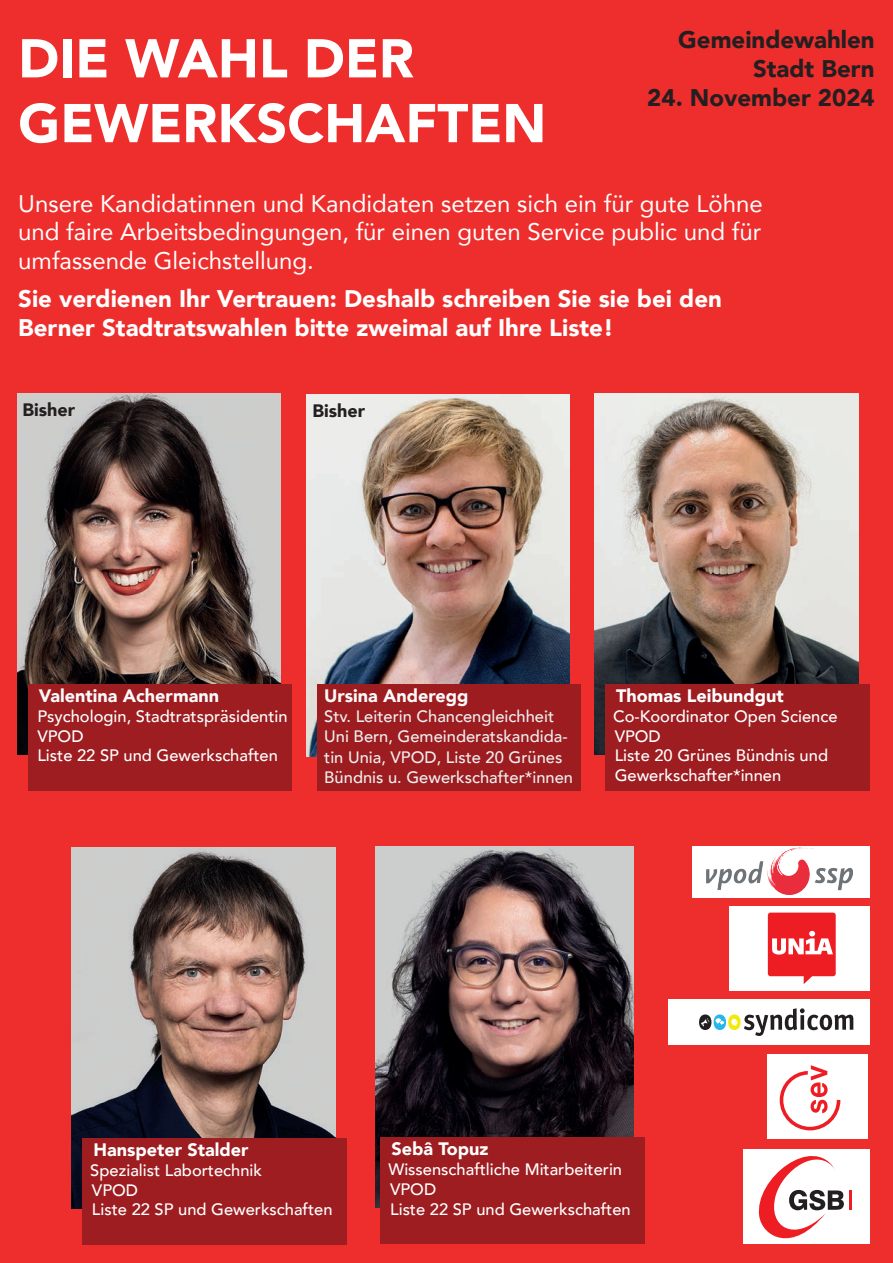
<style>
.page{position:relative;width:893px;height:1263px;background:#ee2e2c}
.page>*{position:absolute;margin:0;border:0;box-sizing:border-box;transform-origin:0 0}
.t1{font:900 54px/64.8px "Avenir";color:#fff}
.t2{font:24px/28.8px "Avenir";color:#fff;text-align:justify}
.t3{font:900 24px/28.8px "Avenir";color:#fff}
.t4{font:900 24px/28.8px "Avenir";color:#231f20;text-align:right}
.t5{font:900 18px "Avenir";color:#fff}
.t6{font:900 18px "Avenir";color:#fafafa}
.t7{font:900 18px "Avenir";color:#231f20}
.t8{font:500 16.5px/19.8px "Avenir";color:#fff}
.t9{font:500 16.5px/19.8px "Avenir";color:#eeeeef}
</style>
<div class="page">
<img style="left:306px;top:395px;width:264px;height:361px">
<div style="left:317px;top:684px;width:264px;height:106px;background:#9d1c1f"></div>
<img style="left:17px;top:393px;width:264px;height:362px">
<div style="left:28px;top:684px;width:261px;height:106px;background:#9d1d21"></div>
<img style="left:595px;top:393px;width:263px;height:362px">
<div style="left:606px;top:684px;width:261px;height:106px;background:#9d1d21"></div>
<img style="left:72px;top:847px;width:263px;height:362px">
<div style="left:83px;top:1138px;width:261px;height:106px;background:#9d1d21"></div>
<img style="left:375px;top:846px;width:259px;height:362px">
<div style="left:381px;top:1137px;width:261px;height:106px;background:#9d1d21"></div>
<div style="left:767px;top:1054px;width:100px;height:85px;background:#fff"></div>
<svg style="left:780px;top:1065px;width:60px;height:65px"></svg>
<div style="left:668px;top:1000px;width:201px;height:45px;background:#fff"></div>
<svg style="left:744px;top:1008px;width:109px;height:28px"></svg>
<div style="left:699px;top:1014px;width:12px;height:16px;background:#231f20;border-radius:50%"></div>
<svg style="left:701px;top:1018px;width:8px;height:8px"></svg>
<div style="left:714px;top:1014px;width:12px;height:16px;background:#26b6ea;border-radius:50%"></div>
<svg style="left:715px;top:1018px;width:9px;height:7px"></svg>
<div style="left:728px;top:1014px;width:13px;height:16px;background:#f0ea0d;border-radius:50%"></div>
<svg style="left:731px;top:1018px;width:7px;height:7px"></svg>
<div style="left:729px;top:905px;width:140px;height:85px;background:#fff"></div>
<svg style="left:768px;top:912px;width:97px;height:79px"></svg>
<div style="left:743px;top:1149px;width:126px;height:95px;background:#fff"></div>
<hr style="left:849px;top:1190px;width:2px;height:20px;background:#ee1d23">
<svg style="left:758px;top:1156px;width:86px;height:83px"></svg>
<div style="left:692px;top:846px;width:177px;height:51px;background:#fff"></div>
<img style="left:706px;top:847px;width:147px;height:47px">
<h1 class="t1" style="left:18px;top:25px;width:530px">DIE WAHL DER<br>GEWERKSCHAFTEN</h1>
<h2 class="t4" style="left:678px;top:25px;width:198px">Gemeindewahlen<br>Stadt Bern</h2>
<h2 class="t4" style="left:647px;top:82px;width:229px">24. November 2024</h2>
<h2 class="t2" style="left:18px;top:188px;width:746px">Unsere Kandidatinnen und Kandidaten setzen sich ein für gute Löhne und faire Arbeitsbedingungen, für einen guten Service public und für umfassende Gleichstellung.</h2>
<h2 class="t3" style="left:18px;top:284px;width:705px">Sie verdienen Ihr Vertrauen: Deshalb schreiben Sie sie bei den<br>Berner Stadtratswahlen bitte zweimal auf Ihre Liste!</h2>
<p class="t7" style="left:23px;top:394px;width:54px">Bisher</p>
<p class="t7" style="left:312px;top:395px;width:54px">Bisher</p>
<p class="t6" style="left:39px;top:680px;width:182px">Valentina Achermann</p>
<p class="t8" style="left:37px;top:705px;width:252px">Psychologin, Stadtratspräsidentin<br>VPOD<br>Liste 22 SP und Gewerkschaften</p>
<p class="t6" style="left:324px;top:680px;width:146px">Ursina Anderegg</p>
<p class="t9" style="left:324px;top:705px;width:245px">Stv. Leiterin Chancengleichheit<br>Uni Bern, Gemeinderatskandida-</p>
<p class="t9" style="left:324px;top:747px;width:250px">tin Unia, VPOD, Liste 20 Grünes<br>Bündnis u. Gewerkschafter*innen</p>
<p class="t5" style="left:616px;top:680px;width:169px">Thomas Leibundgut</p>
<p class="t8" style="left:613px;top:705px;width:226px">Co-Koordinator Open Science<br>VPOD<br>Liste 20 Grünes Bündnis und<br>Gewerkschafter*innen</p>
<p class="t5" style="left:93px;top:1134px;width:156px">Hanspeter Stalder</p>
<p class="t8" style="left:90px;top:1159px;width:244px">Spezialist Labortechnik<br>VPOD<br>Liste 22 SP und Gewerkschaften</p>
<p class="t5" style="left:392px;top:1133px;width:98px">Sebâ Topuz</p>
<p class="t8" style="left:388px;top:1158px;width:244px">Wissenschaftliche Mitarbeiterin<br>VPOD<br>Liste 22 SP und Gewerkschaften</p>
</div>
